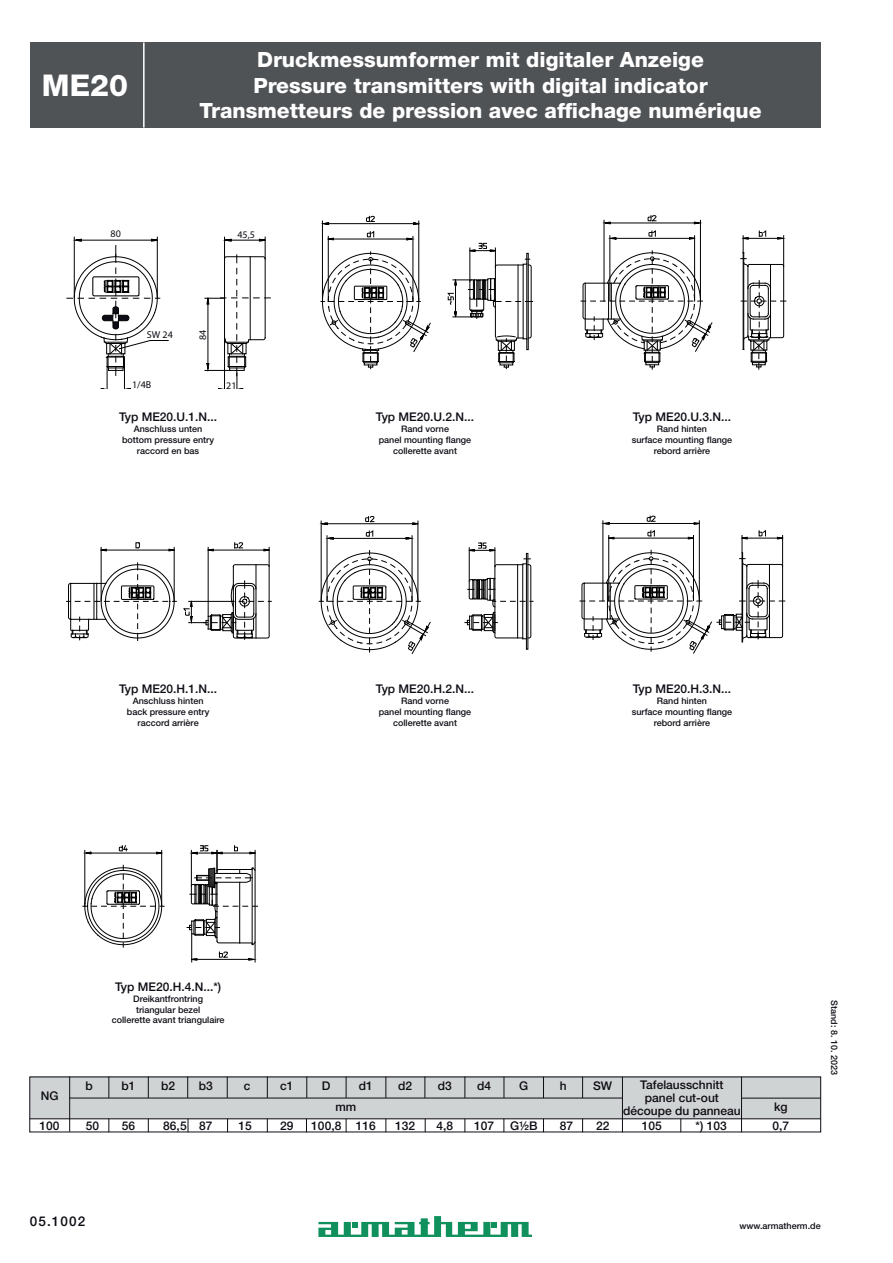
<style>
.page{position:relative;width:893px;height:1263px;background:#fff}
.page>*{position:absolute;margin:0;border:0;box-sizing:border-box;transform-origin:0 0}
.t1{font:800 30px "Helvetica Neue LT Std";color:#fff}
.t2{font:800 21px/25.2px "Helvetica Neue LT Std";color:#fff;text-align:center}
.t3{font:500 13.5px "Helvetica Neue LT Std";letter-spacing:.085em;color:#0e0c14}
.t4{font:500 12px/13.2px "Helvetica Neue LT Std";color:#0e0c14;text-align:center}
.t5{font:10.05px "Myriad Pro";color:#0e0c14}
.t6{font:500 9px/10.8px "Helvetica Neue LT Std";color:#0e0c14;text-align:center}
</style>
<div class="page">
<svg style="left:318px;top:1216px;width:214px;height:21px"></svg>
<div style="left:30px;top:1076px;width:791px;height:43px;background:#d0d3d3"></div>
<hr style="left:69px;top:1076px;width:1px;height:56px;background:#0e0c14">
<svg style="left:425px;top:1076px;width:1px;height:22px"></svg>
<svg style="left:465px;top:1076px;width:1px;height:22px"></svg>
<svg style="left:148px;top:1076px;width:1px;height:22px"></svg>
<svg style="left:187px;top:1076px;width:1px;height:22px"></svg>
<svg style="left:227px;top:1076px;width:1px;height:22px"></svg>
<svg style="left:267px;top:1076px;width:1px;height:22px"></svg>
<svg style="left:307px;top:1076px;width:1px;height:22px"></svg>
<svg style="left:346px;top:1076px;width:1px;height:22px"></svg>
<svg style="left:386px;top:1076px;width:1px;height:22px"></svg>
<hr style="left:70px;top:1098px;width:552px;height:1px;background:#0e0c14">
<svg style="left:504px;top:1076px;width:1px;height:22px"></svg>
<hr style="left:30px;top:1118px;width:791px;height:1px;background:#0e0c14">
<hr style="left:741px;top:1077px;width:1px;height:55px;background:#0e0c14">
<svg style="left:543px;top:1079px;width:1px;height:19px"></svg>
<svg style="left:582px;top:1079px;width:1px;height:19px"></svg>
<hr style="left:741px;top:1098px;width:80px;height:1px;background:#0e0c14">
<hr style="left:622px;top:1077px;width:1px;height:55px;background:#0e0c14">
<svg style="left:109px;top:1076px;width:1px;height:22px"></svg>
<div style="left:30px;top:43px;width:791px;height:85px;background:#505356"></div>
<hr style="left:143px;top:43px;width:2px;height:85px;background:#fff">
<hr style="left:74px;top:237px;width:1px;height:61px;background:#000001">
<hr style="left:157px;top:237px;width:1px;height:61px;background:#000001">
<svg style="left:205px;top:237px;width:65px;height:152px"></svg>
<svg style="left:67px;top:239px;width:102px;height:150px"></svg>
<svg style="left:320px;top:216px;width:111px;height:153px"></svg>
<svg style="left:447px;top:243px;width:86px;height:126px"></svg>
<hr style="left:700px;top:223px;width:1px;height:78px;background:#000001">
<hr style="left:604px;top:220px;width:1px;height:81px;background:#000001">
<svg style="left:602px;top:215px;width:100px;height:9px"></svg>
<svg style="left:581px;top:230px;width:131px;height:139px"></svg>
<svg style="left:741px;top:230px;width:45px;height:139px"></svg>
<hr style="left:174px;top:547px;width:1px;height:54px;background:#000001">
<hr style="left:101px;top:547px;width:1px;height:54px;background:#000001">
<svg style="left:101px;top:542px;width:74px;height:9px"></svg>
<svg style="left:67px;top:563px;width:109px;height:77px"></svg>
<svg style="left:183px;top:542px;width:88px;height:97px"></svg>
<div style="left:526px;top:553px;width:2px;height:97px;border:1px solid #000001"></div>
<hr style="left:412px;top:536px;width:1px;height:65px;background:#000001">
<hr style="left:327px;top:536px;width:1px;height:65px;background:#000001">
<hr style="left:321px;top:521px;width:1px;height:80px;background:#000001">
<hr style="left:418px;top:521px;width:1px;height:80px;background:#000001">
<svg style="left:319px;top:550px;width:112px;height:104px"></svg>
<svg style="left:465px;top:543px;width:68px;height:97px"></svg>
<svg style="left:320px;top:516px;width:98px;height:24px"></svg>
<svg style="left:580px;top:516px;width:205px;height:138px"></svg>
<hr style="left:161px;top:850px;width:1px;height:56px;background:#000001">
<hr style="left:85px;top:850px;width:1px;height:56px;background:#000001">
<svg style="left:83px;top:845px;width:79px;height:9px"></svg>
<svg style="left:83px;top:865px;width:81px;height:82px"></svg>
<svg style="left:187px;top:845px;width:70px;height:117px"></svg>
<hr style="left:217px;top:882px;width:1px;height:59px;background:#000001">
<div style="left:836px;top:1144px;width:25px;height:25px;border:2px solid #0e0c14;border-radius:50%"></div>
<div style="left:836px;top:804px;width:25px;height:25px;border:2px solid #0e0c14;border-radius:50%"></div>
<div style="left:836px;top:463px;width:25px;height:26px;border:2px solid #0e0c14;border-radius:50%"></div>
<div style="left:836px;top:119px;width:25px;height:26px;border:2px solid #0e0c14;border-radius:50%"></div>
<h1 class="t1" style="left:42px;top:67px;width:88px">ME20</h1>
<h2 class="t2" style="left:199px;top:47px;width:564px">Druckmessumformer mit digitaler Anzeige<br>Pressure transmitters with digital indicator<br>Transmetteurs de pression avec affichage numérique</h2>
<p class="t5" style="left:111px;top:227px;width:12px">80</p>
<p class="t5" style="left:237px;top:229px;width:19px">45,5</p>
<p class="t5" style="left:147px;top:329px;width:27px">SW 24</p>
<p class="t5" style="left:197px;top:340px;width:12px;rotate:-90deg">84</p>
<p class="t5" style="left:132px;top:378px;width:21px">1/4B</p>
<p class="t5" style="left:226px;top:379px;width:12px">21</p>
<h3 class="t4" style="left:119px;top:410px;width:100px">Typ ME20.U.1.N...</h3>
<p class="t6" style="left:122px;top:423px;width:94px">Anschluss unten bottom pressure entry raccord en bas</p>
<h3 class="t4" style="left:119px;top:682px;width:100px">Typ ME20.H.1.N...</h3>
<p class="t6" style="left:127px;top:695px;width:84px">Anschluss hinten back pressure entry raccord arrière</p>
<h3 class="t4" style="left:376px;top:410px;width:100px">Typ ME20.U.2.N...</h3>
<p class="t6" style="left:379px;top:423px;width:94px">Rand vorne<br>panel mounting flange collerette avant</p>
<h3 class="t4" style="left:376px;top:682px;width:100px">Typ ME20.H.2.N...</h3>
<p class="t6" style="left:379px;top:695px;width:94px">Rand vorne<br>panel mounting flange collerette avant</p>
<h3 class="t4" style="left:633px;top:410px;width:100px">Typ ME20.U.3.N...</h3>
<p class="t6" style="left:632px;top:423px;width:102px">Rand hinten<br>surface mounting flange rebord arrière</p>
<h3 class="t4" style="left:633px;top:682px;width:100px">Typ ME20.H.3.N...</h3>
<p class="t6" style="left:632px;top:695px;width:102px">Rand hinten<br>surface mounting flange rebord arrière</p>
<h3 class="t4" style="left:115px;top:980px;width:108px">Typ ME20.H.4.N...*)</h3>
<p class="t6" style="left:112px;top:993px;width:114px">Dreikantfrontring<br>triangular bezel<br>collerette avant triangulaire</p>
<h3 class="t4" style="left:161px;top:1079px;width:16px">b2</h3>
<h3 class="t4" style="left:199px;top:1079px;width:16px">b3</h3>
<h3 class="t4" style="left:199px;top:1118px;width:15px">87</h3>
<h3 class="t4" style="left:85px;top:1079px;width:9px">b</h3>
<h3 class="t4" style="left:122px;top:1079px;width:16px">b1</h3>
<h3 class="t4" style="left:41px;top:1089px;width:19px">NG</h3>
<h3 class="t4" style="left:122px;top:1119px;width:15px">56</h3>
<h3 class="t4" style="left:163px;top:1119px;width:25px">86,5</h3>
<h3 class="t4" style="left:40px;top:1119px;width:22px">100</h3>
<h3 class="t4" style="left:86px;top:1119px;width:15px">50</h3>
<h3 class="t4" style="left:244px;top:1079px;width:8px">c</h3>
<h3 class="t4" style="left:238px;top:1119px;width:15px">15</h3>
<h3 class="t4" style="left:280px;top:1079px;width:15px">c1</h3>
<h3 class="t4" style="left:280px;top:1119px;width:15px">29</h3>
<h3 class="t4" style="left:322px;top:1079px;width:10px">D</h3>
<h3 class="t4" style="left:359px;top:1079px;width:16px">d1</h3>
<h3 class="t4" style="left:398px;top:1079px;width:16px">d2</h3>
<h3 class="t4" style="left:438px;top:1079px;width:16px">d3</h3>
<h3 class="t4" style="left:477px;top:1079px;width:16px">d4</h3>
<h3 class="t4" style="left:336px;top:1100px;width:22px">mm</h3>
<h3 class="t4" style="left:311px;top:1119px;width:66px">100,8 116</h3>
<h3 class="t4" style="left:395px;top:1119px;width:22px">132</h3>
<h3 class="t4" style="left:436px;top:1119px;width:18px">4,8</h3>
<h3 class="t4" style="left:474px;top:1119px;width:22px">107</h3>
<h3 class="t4" style="left:519px;top:1079px;width:11px">G</h3>
<h3 class="t4" style="left:510px;top:1119px;width:29px">G½B</h3>
<h3 class="t4" style="left:560px;top:1079px;width:8px">h</h3>
<h3 class="t4" style="left:593px;top:1079px;width:21px">SW</h3>
<h3 class="t4" style="left:623px;top:1078px;width:119px">Tafelausschnitt<br>panel cut-out découpe du panneau</h3>
<h3 class="t4" style="left:560px;top:1119px;width:15px">87</h3>
<h3 class="t4" style="left:596px;top:1119px;width:15px">22</h3>
<h3 class="t4" style="left:642px;top:1119px;width:22px">105</h3>
<h3 class="t4" style="left:696px;top:1119px;width:33px">*) 103</h3>
<h3 class="t4" style="left:774px;top:1099px;width:15px">kg</h3>
<h3 class="t4" style="left:772px;top:1119px;width:18px">0,7</h3>
<p class="t6" style="left:840px;top:1000px;width:76px;rotate:90deg">Stand: 8. 10. 2023</p>
<h3 class="t3" style="left:30px;top:1213px;width:57px">05.1002</h3>
<p class="t6" style="left:739px;top:1220px;width:83px">www.armatherm.de</p>
</div>
